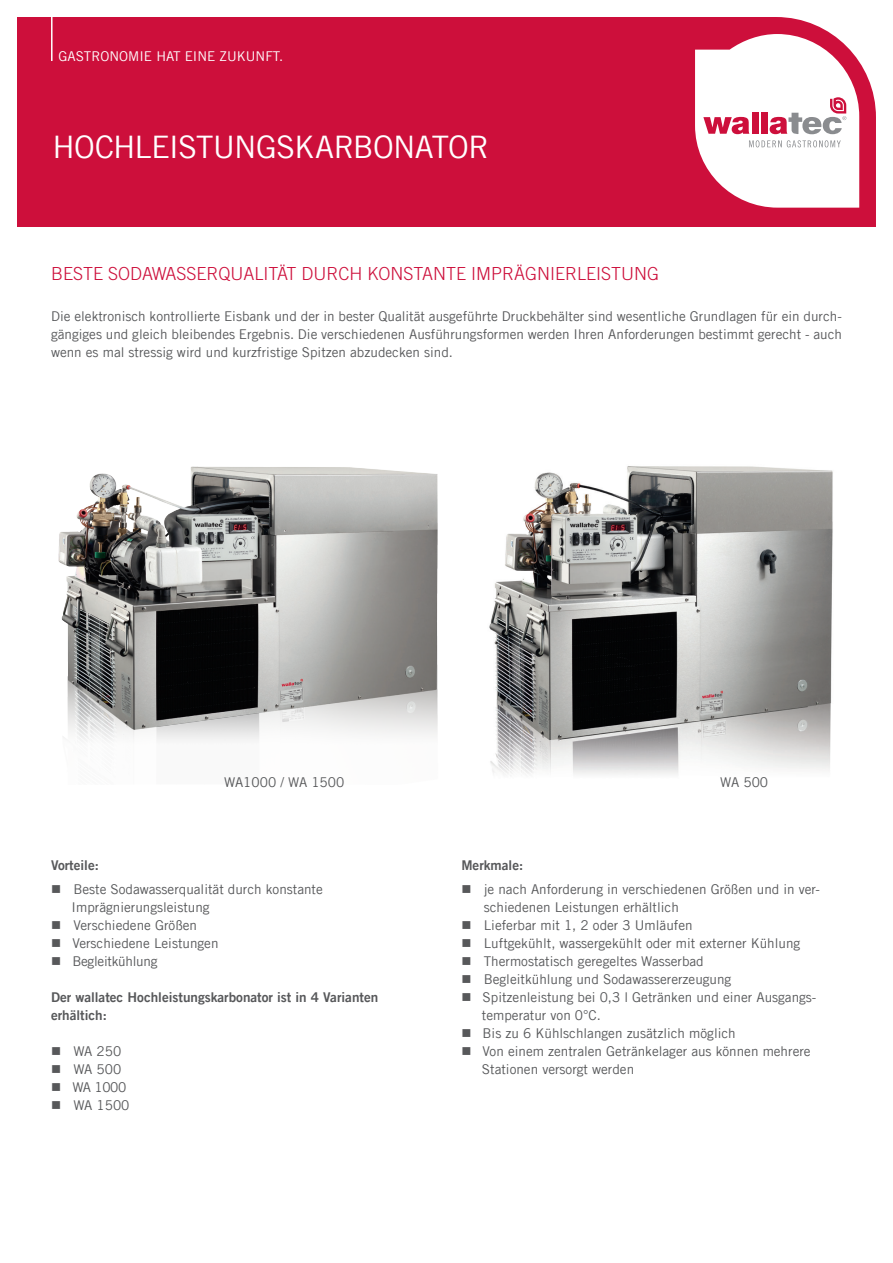
<style>
.page{position:relative;width:893px;height:1263px;background:#fff}
.page>*{position:absolute;margin:0;border:0;box-sizing:border-box;transform-origin:0 0}
.t1{font:31.05px "Trade Gothic LT Com";letter-spacing:-.02em;color:#fff}
.t2{font:300 18px "Trade Gothic LT Com";color:#cd0f3b}
.t3{font:13.5px/18px "Trade Gothic LT Com";color:#57585a}
.t4{font:13.5px/18px "Trade Gothic LT Com Bd 2";color:#57585a}
.t5{font:13.5px "Trade Gothic LT Com";color:#fff}
</style>
<div class="page">
<div style="left:17px;top:17px;width:859px;height:209px;background:#cd0f3b"></div>
<hr style="left:51px;top:0;width:2px;height:61px;background:#fff">
<svg style="left:695px;top:17px;width:181px;height:191px"></svg>
<img style="left:489px;top:466px;width:344px;height:309px">
<img style="left:58px;top:466px;width:380px;height:275px">
<p class="t5" style="left:58px;top:48px;width:226px">gastronomie hat eine zukunft.</p>
<h1 class="t1" style="left:53px;top:128px;width:438px">hochleistungskarbonator</h1>
<h2 class="t2" style="left:51px;top:263px;width:610px">BESTE SODAWASSERQUALITÄT DURCH KONSTANTE IMPRÄGNIERLEISTUNG</h2>
<p class="t3" style="left:51px;top:307px;width:792px;text-align:justify">Die elektronisch kontrollierte Eisbank und der in bester Qualität ausgeführte Druckbehälter sind wesentliche Grundlagen für ein durch&shy;gängiges und gleich bleibendes Ergebnis. Die verschiedenen Ausführungsformen werden I hren Anforderungen bestimmt gerecht - auch wenn es mal stressig wird und kurzfristige Spitzen abzudecken sind.</p>
<p class="t3" style="left:224px;top:773px;width:122px">WA1000 / WA 1500</p>
<p class="t3" style="left:720px;top:773px;width:49px">WA 500</p>
<p class="t4" style="left:51px;top:856px;width:49px">Vorteile:</p>
<p class="t3" style="left:72px;top:880px;width:253px;text-indent:-21px">■ Beste Sodawasserqualität durch konstante<br>I mprägnierungsleistung</p>
<p class="t3" style="left:51px;top:916px;width:148px">■ Verschiedene Größen</p>
<p class="t3" style="left:51px;top:934px;width:169px">■ Verschiedene Leistungen</p>
<p class="t3" style="left:51px;top:952px;width:108px">■ Begleitkühlung</p>
<p class="t4" style="left:51px;top:988px;width:329px">Der wallatec Hochleistungskarbonator ist in 4 Varianten erhältich:</p>
<p class="t3" style="left:51px;top:1042px;width:72px">■ WA 250</p>
<p class="t3" style="left:51px;top:1060px;width:72px">■ WA 500</p>
<p class="t3" style="left:51px;top:1078px;width:77px">■ WA 1000</p>
<p class="t3" style="left:51px;top:1096px;width:80px">■ WA 1500</p>
<p class="t4" style="left:461px;top:856px;width:63px">Merkmale:</p>
<p class="t3" style="left:484px;top:880px;width:338px;text-indent:-22px">■ je nach Anforderung in verschiedenen Größen und in ver&shy;schiedenen Leistungen erhältlich</p>
<p class="t3" style="left:461px;top:916px;width:233px">■ Lieferbar mit 1, 2 oder 3 U mläufen</p>
<p class="t3" style="left:461px;top:934px;width:340px">■ Luftgekühlt, wassergekühlt oder mit externer Kühlung</p>
<p class="t3" style="left:461px;top:952px;width:244px">■ Thermostatisch geregeltes Wasserbad</p>
<p class="t3" style="left:461px;top:970px;width:271px">■ Begleitkühlung und Sodawassererzeugung</p>
<p class="t3" style="left:482px;top:988px;width:336px;text-indent:-21px">■ Spitzenleistung bei 0,3 l Getränken und einer Ausgangs&shy;temperatur von 0°C.</p>
<p class="t3" style="left:461px;top:1024px;width:276px">■ Bis zu 6 Kühlschlangen zusätzlich möglich</p>
<p class="t3" style="left:482px;top:1042px;width:330px;text-indent:-21px">■ Von einem zentralen Getränkelager aus können mehrere<br>Stationen versorgt werden</p>
</div>
